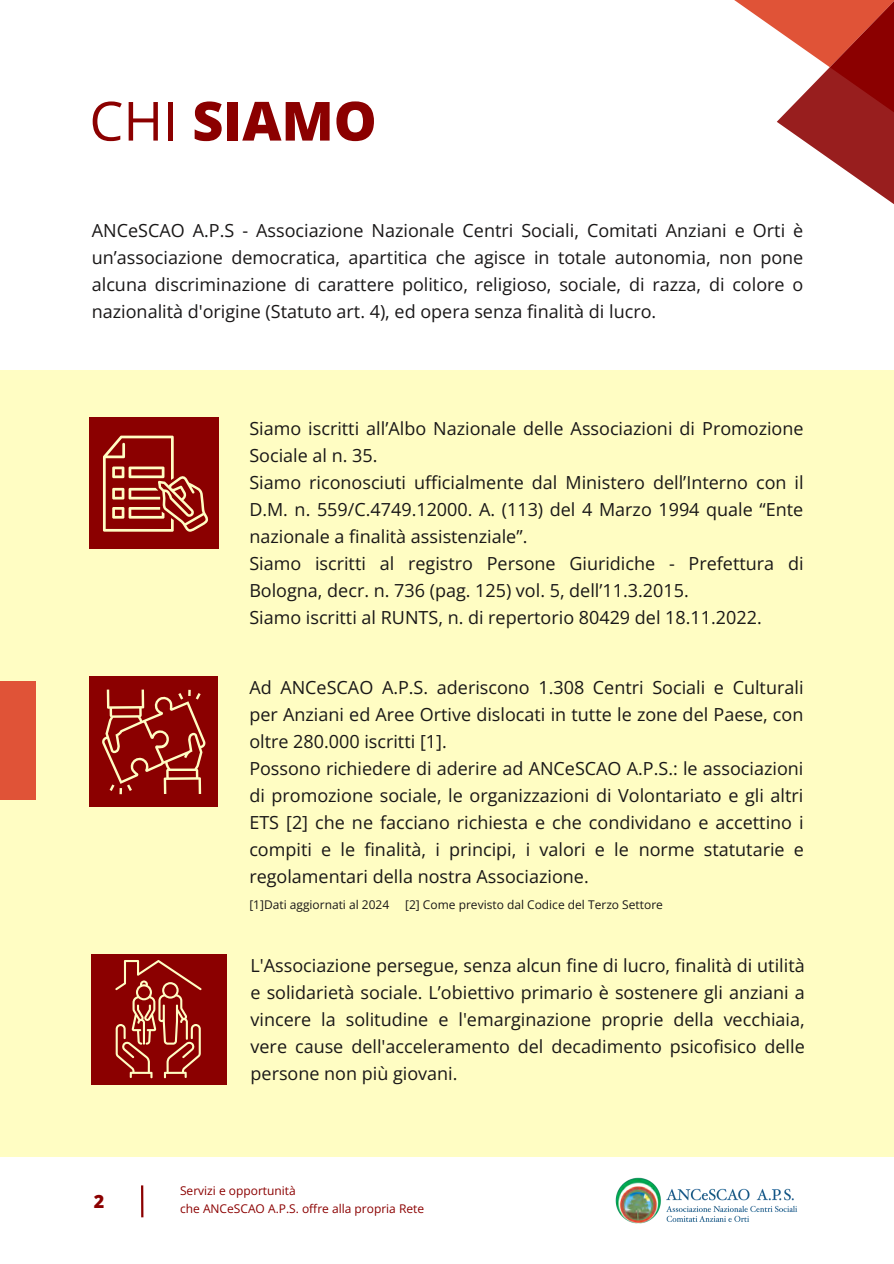
<style>
.page{position:relative;width:894px;height:1264px;background:#fff}
.page>*{position:absolute;margin:0;border:0;box-sizing:border-box;transform-origin:0 0}
.t1{font:800 54px "Open Sans";color:#8b0000}
.t2{font:18px/27px "Open Sans";color:#191717;text-align:justify}
.t3{font:800 18px "Open Sans";color:#8b0000}
.t4{font:12px "Open Sans";color:#191717}
.t5{font:12px/18px "Open Sans";color:#8b0000}
.s1{font-weight:400}
</style>
<div class="page">
<div style="left:0;top:370px;width:893px;height:786px;background:#fffdc3"></div>
<div style="left:0;top:681px;width:36px;height:119px;background:#e05337"></div>
<hr style="left:141px;top:1185px;width:2px;height:32px;background:#8b0000">
<img style="left:615px;top:1177px;width:183px;height:47px">
<div style="left:89px;top:418px;width:130px;height:131px;background:#8b0000"></div>
<svg style="left:103px;top:435px;width:105px;height:97px"></svg>
<div style="left:89px;top:676px;width:129px;height:131px;background:#8b0000"></div>
<svg style="left:102px;top:689px;width:103px;height:105px"></svg>
<div style="left:91px;top:954px;width:135px;height:130px;background:#8b0000"></div>
<svg style="left:115px;top:960px;width:86px;height:118px"></svg>
<svg style="left:734px;top:0;width:159px;height:204px"></svg>
<h1 class="t1" style="left:89px;top:83px;width:289px"><span class="s1">CHI</span> SIAMO</h1>
<p class="t2" style="left:92px;top:216px;width:713px">ANCeSCAO A.P.S - Associazione Nazionale Centri Sociali, Comitati Anziani e Orti è un’associazione democratica, apartitica che agisce in totale autonomia, non pone alcuna discriminazione di carattere politico, religioso, sociale, di razza, di colore o nazionalità d'origine (Statuto art. 4), ed opera senza finalità di lucro.</p>
<p class="t2" style="left:249px;top:415px;width:555px;text-align:left">Siamo iscritti all’Albo Nazionale delle Associazioni di Promozione Sociale al n. 35.<br>Siamo riconosciuti ufficialmente dal Ministero dell’Interno con il D.M. n. 559/C.4749.12000. A. (113) del 4 Marzo 1994 quale “Ente nazionale a finalità assistenziale”.<br>Siamo iscritti al registro Persone Giuridiche - Prefettura di Bologna, decr. n. 736 (pag. 125) vol. 5, dell’11.3.2015.<br>Siamo iscritti al RUNTS, n. di repertorio 80429 del 18.11.2022.</p>
<p class="t2" style="left:249px;top:673px;width:556px;text-align:left">Ad ANCeSCAO A.P.S. aderiscono 1.308 Centri Sociali e Culturali per Anziani ed Aree Ortive dislocati in tutte le zone del Paese, con oltre 280.000 iscritti [1].<br>Possono richiedere di aderire ad ANCeSCAO A.P.S.: le associazioni di promozione sociale, le organizzazioni di Volontariato e gli altri ETS [2] che ne facciano richiesta e che condividano e accettino i compiti e le finalità, i principi, i valori e le norme statutarie e regolamentari della nostra Associazione.</p>
<p class="t4" style="left:249px;top:896px;width:141px">[1]Dati aggiornati al 2024</p>
<p class="t4" style="left:405px;top:896px;width:259px">[2] Come previsto dal Codice del Terzo Settore</p>
<p class="t2" style="left:250px;top:951px;width:555px">L'Associazione persegue, senza alcun fine di lucro, finalità di utilità e solidarietà sociale. L’obiettivo primario è sostenere gli anziani a vincere la solitudine e l'emarginazione proprie della vecchiaia, vere cause dell'acceleramento del decadimento psicofisico delle persone non più giovani.</p>
<p class="t3" style="left:94px;top:1189px;width:12px">2</p>
<p class="t5" style="left:180px;top:1180px;width:245px">Servizi e opportunità<br>che ANCeSCAO A.P.S. offre alla propria Rete</p>
</div>
